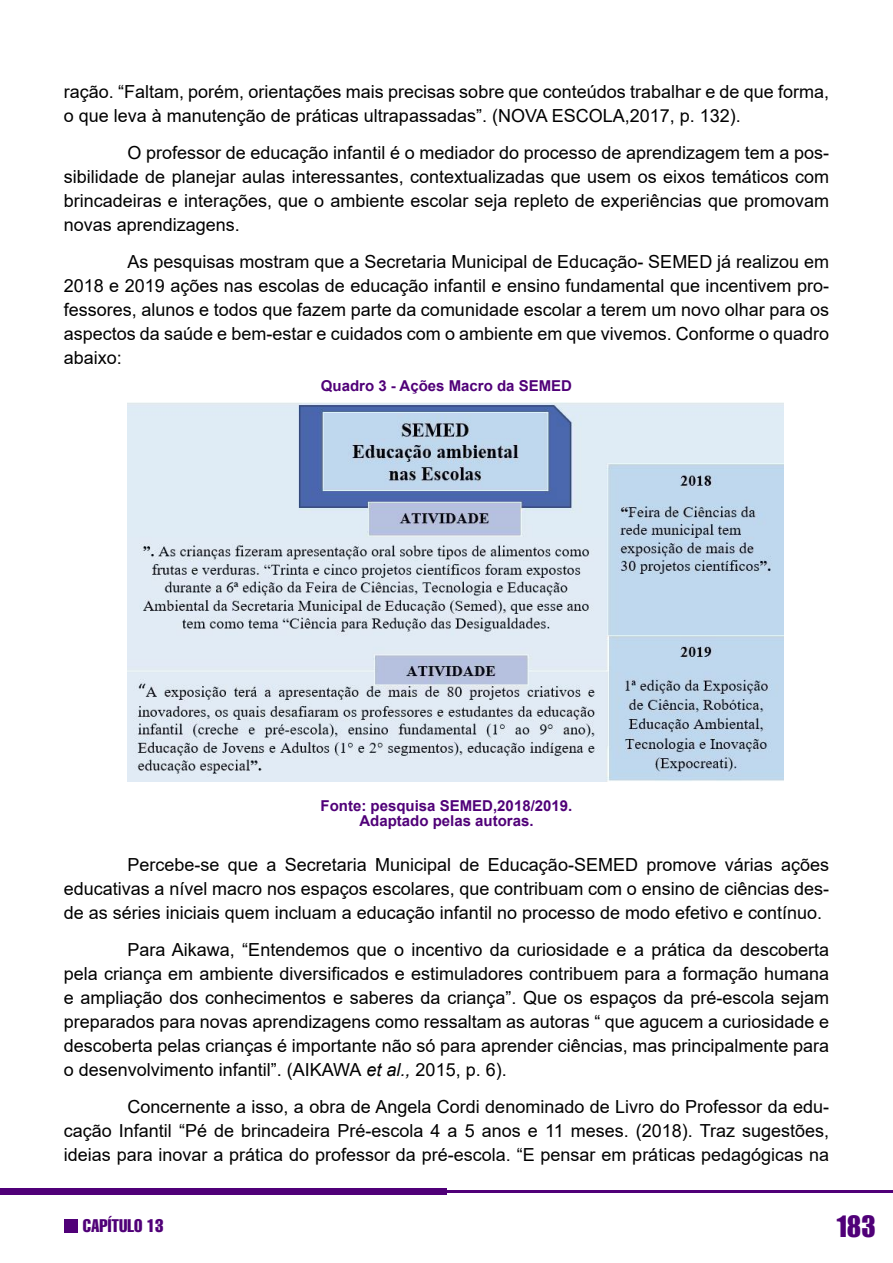
<style>
.page{position:relative;width:893px;height:1263px;background:#fff}
.page>*{position:absolute;margin:0;border:0;box-sizing:border-box;transform-origin:0 0}
.t1{font:27px "Impact";color:#500078}
.t2{font:18px/24px "Arial";color:#000;text-align:justify}
.t3{font:extra-condensed 18px "Helvetica";color:#500078}
.t4{font:700 15px/15px "Arial";color:#500078;text-align:center}
.s1{font-style:italic}
</style>
<div class="page">
<div style="left:0;top:1188px;width:446px;height:7px;background:#500078"></div>
<hr style="left:446px;top:1191px;width:447px;height:2px;background:#500078">
<div style="left:65px;top:1219px;width:13px;height:14px;background:#500078"></div>
<img style="left:128px;top:402px;width:655px;height:379px">
<p class="t2" style="left:64px;top:80px;width:767px">ração. “Faltam, porém, orientações mais precisas sobre que conteúdos trabalhar e de que forma, o que leva à manutenção de práticas ultrapassadas”. (NOVA ESCOLA,2017, p. 132).</p>
<p class="t2" style="left:64px;top:140px;width:767px;text-indent:64px">O professor de educação infantil é o mediador do processo de aprendizagem tem a pos&shy;sibilidade de planejar aulas interessantes, contextualizadas que usem os eixos temáticos com brincadeiras e interações, que o ambiente escolar seja repleto de experiências que promovam novas aprendizagens.</p>
<p class="t2" style="left:64px;top:249px;width:767px;text-indent:64px">As pesquisas mostram que a Secretaria Municipal de Educação- SEMED já realizou em 2018 e 2019 ações nas escolas de educação infantil e ensino fundamental que incentivem pro&shy;fessores, alunos e todos que fazem parte da comunidade escolar a terem um novo olhar para os aspectos da saúde e bem-estar e cuidados com o ambiente em que vivemos. Conforme o quadro abaixo:</p>
<p class="t4" style="left:321px;top:379px;width:253px">Quadro 3 - Ações Macro da SEMED</p>
<p class="t4" style="left:321px;top:798px;width:253px">Fonte: pesquisa SEMED,2018/2019.<br>Adaptado pelas autoras.</p>
<p class="t2" style="left:64px;top:853px;width:767px;text-indent:64px">Percebe-se que a Secretaria Municipal de Educação-SEMED promove várias ações educativas a nível macro nos espaços escolares, que contribuam com o ensino de ciências des&shy;de as séries iniciais quem incluam a educação infantil no processo de modo efetivo e contínuo.</p>
<p class="t2" style="left:64px;top:937px;width:767px;text-indent:64px">Para Aikawa, “Entendemos que o incentivo da curiosidade e a prática da descoberta pela criança em ambiente diversificados e estimuladores contribuem para a formação humana e ampliação dos conhecimentos e saberes da criança”. Que os espaços da pré-escola sejam preparados para novas aprendizagens como ressaltam as autoras “ que agucem a curiosidade e descoberta pelas crianças é importante não só para aprender ciências, mas principalmente para o desenvolvimento infantil”. (AIKAWA <span class="s1">et al.,</span> 2015, p. 6).</p>
<p class="t2" style="left:64px;top:1094px;width:767px;text-indent:64px">Concernente a isso, a obra de Angela Cordi denominado de Livro do Professor da edu&shy;cação Infantil “Pé de brincadeira Pré-escola 4 a 5 anos e 11 meses. (2018). Traz sugestões, ideias para inovar a prática do professor da pré-escola. “E pensar em práticas pedagógicas na</p>
<p class="t3" style="left:83px;top:1214px;width:82px">CAPÍTULO 13</p>
<h1 class="t1" style="left:837px;top:1206px;width:41px">183</h1>
</div>
